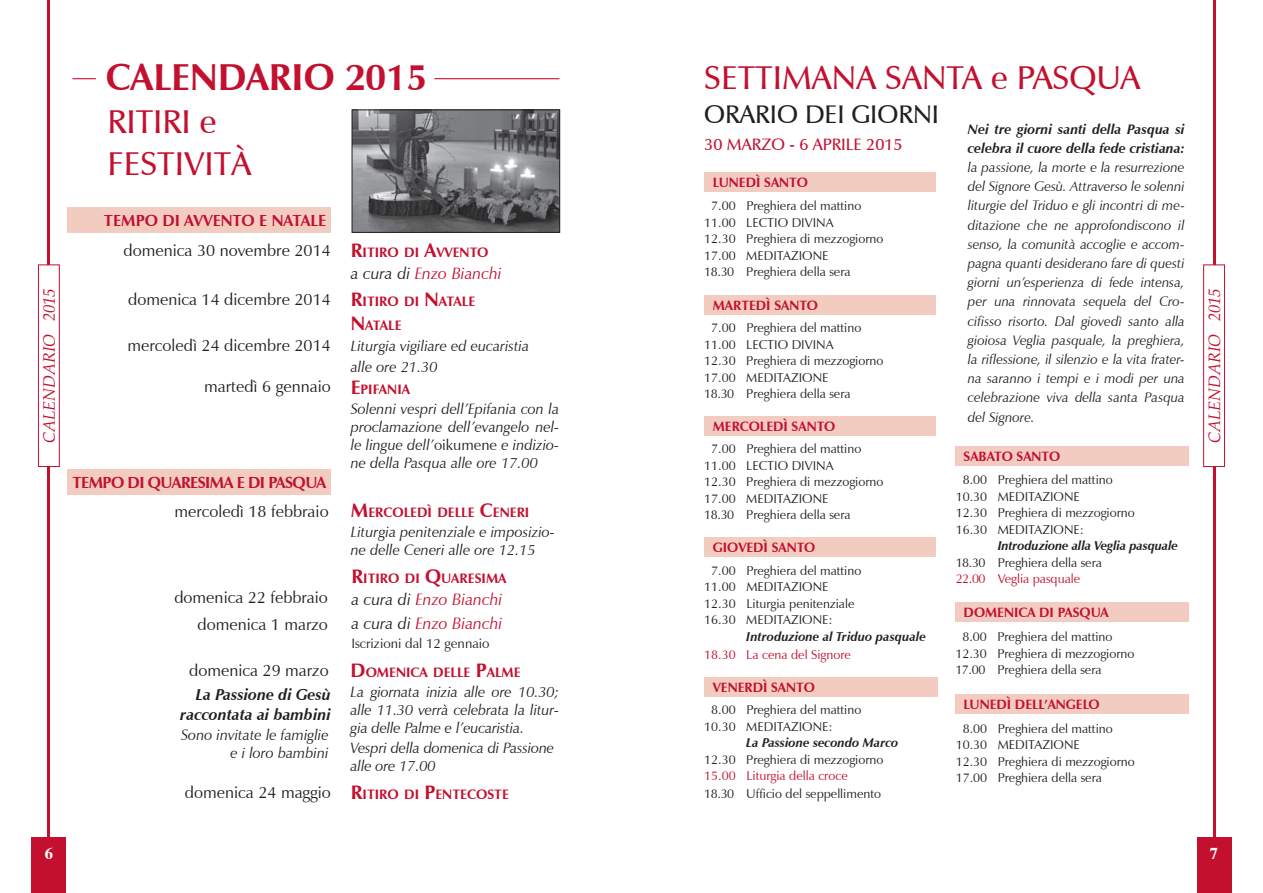
<style>
.page{position:relative;width:1263px;height:893px;background:#fff}
.page>*{position:absolute;margin:0;border:0;box-sizing:border-box;transform-origin:0 0}
.t1{font:700 37.5px "Zapf Humanist 601 BT";color:#c3102f}
.t2{font:600 33px/42px "Zapf Humanist 601 BT";color:#c3102f}
.t3{font:600 25.5px "Zapf Humanist 601 BT";color:#231f20}
.t4{font:16.5px/26.5px "Zapf Humanist 601 BT";color:#231f20;text-align:right}
.t5{font:italic 16.5px/23.7px "Zapf Humanist 601 BT";color:#c3102f}
.t6{font:italic 16.5px "Palatino LT Std";color:#c3102f}
.t7{font:600 16.5px "Zapf Humanist 601 BT";color:#c3102f}
.t8{font:700 16.5px "Times";color:#fff}
.t9{font:700 16.05px "Zapf Humanist 601 BT";letter-spacing:-.035em;color:#c3102f}
.t10{font:700 16.05px "Zapf Humanist 601 BT";color:#c3102f}
.t11{font:italic 700 15.75px/20.1px "Zapf Humanist 601 BT";color:#231f20;text-align:right}
.t12{font:italic 15px/18px "Zapf Humanist 601 BT";color:#231f20}
.t13{font:italic 13.8px/19.2px "Zapf Humanist 601 BT";color:#231f20;text-align:justify}
.t14{font:italic 700 13.8px/19.2px "Zapf Humanist 601 BT";color:#231f20}
.t15{font:700 13.65px "Zapf Humanist 601 BT";color:#c3102f}
.t16{font:700 13.5px "Zapf Humanist 601 BT";color:#c3102f}
.t17{font:13.5px "Zapf Humanist 601 BT";color:#231f20}
.t18{font:12.75px/16.5px "Zapf Humanist 601 BT";color:#231f20}
.t19{font:italic 700 12.75px "Zapf Humanist 601 BT";color:#231f20}
.t20{font:12.75px "Zapf Humanist 601 BT";color:#c3102f}
.s1{font-size:19.5px}
.s2{color:#231f20}
.s3{font-style:normal}
</style>
<div class="page">
<div style="left:1197px;top:838px;width:34px;height:55px;background:#c3102f"></div>
<div style="left:32px;top:838px;width:34px;height:55px;background:#c3102f"></div>
<hr style="left:1213px;top:0;width:2px;height:842px;background:#c3102f">
<hr style="left:48px;top:0;width:2px;height:842px;background:#c3102f">
<div style="left:1203px;top:265px;width:21px;height:201px;background:#fff"></div>
<div style="left:1203px;top:265px;width:22px;height:202px;border:1px solid #c3102f"></div>
<div style="left:38px;top:265px;width:21px;height:201px;background:#fff"></div>
<div style="left:38px;top:265px;width:22px;height:202px;border:1px solid #c3102f"></div>
<div style="left:704px;top:172px;width:232px;height:20px;background:#f3ccc1"></div>
<div style="left:704px;top:296px;width:232px;height:19px;background:#f3ccc1"></div>
<div style="left:704px;top:416px;width:232px;height:19px;background:#f3ccc1"></div>
<div style="left:704px;top:537px;width:232px;height:20px;background:#f3ccc1"></div>
<div style="left:955px;top:694px;width:234px;height:20px;background:#f3ccc1"></div>
<div style="left:955px;top:602px;width:234px;height:20px;background:#f3ccc1"></div>
<div style="left:955px;top:446px;width:234px;height:20px;background:#f3ccc1"></div>
<div style="left:704px;top:677px;width:234px;height:20px;background:#f3ccc1"></div>
<hr style="left:434px;top:78px;width:125px;height:1px;background:#c3102f">
<div style="left:67px;top:207px;width:264px;height:26px;background:#f3ccc1"></div>
<div style="left:67px;top:469px;width:264px;height:25px;background:#f3ccc1"></div>
<img style="left:354px;top:112px;width:204px;height:119px">
<div style="left:352px;top:110px;width:208px;height:123px;border:1px solid #231f20"></div>
<svg style="left:72px;top:78px;width:24px;height:1px"></svg>
<h1 class="t1" style="left:106px;top:54px;width:323px">CALENDARIO 2015</h1>
<h2 class="t2" style="left:108px;top:101px;width:145px">RITIRI e<br>FESTIVITÀ</h2>
<h2 class="t2" style="left:704px;top:56px;width:438px">SETTIMANA SANTA e PASQUA</h2>
<h3 class="t3" style="left:704px;top:99px;width:236px">ORARIO DEI GIORNI</h3>
<p class="t7" style="left:704px;top:134px;width:200px">30 MARZO - 6 APRILE 2015</p>
<p class="t14" style="left:968px;top:119px;width:218px">Nei tre giorni santi della Pasqua si celebra il cuore della fede cristiana:</p>
<p class="t13" style="left:968px;top:158px;width:218px">la passione, la morte e la resurrezione del Signore Gesù. Attraverso le solenni liturgie del Triduo e gli incontri di me&shy;ditazione che ne approfondiscono il senso, la comunità accoglie e accom&shy;pagna quanti desiderano fare di questi giorni un’esperienza di fede intensa, per una rinnovata sequela del Cro&shy;cifisso risorto. Dal giovedì santo alla gioiosa Veglia pasquale, la preghiera, la riflessione, il silenzio e la vita frater&shy;na saranno i tempi e i modi per una celebrazione viva della santa Pasqua del Signore.</p>
<p class="t16" style="left:713px;top:174px;width:97px">LUNEDÌ SANTO</p>
<p class="t18" style="left:704px;top:197px;width:181px;text-indent:7px">7.00 Preghiera del mattino<br>11.00 LECTIO DIVINA<br>12.30 Preghiera di mezzogiorno<br>17.00 MEDITAZIONE<br>18.30 Preghiera della sera</p>
<p class="t16" style="left:713px;top:297px;width:107px">MARTEDÌ SANTO</p>
<p class="t18" style="left:704px;top:320px;width:181px;text-indent:7px">7.00 Preghiera del mattino<br>11.00 LECTIO DIVINA<br>12.30 Preghiera di mezzogiorno<br>17.00 MEDITAZIONE<br>18.30 Preghiera della sera</p>
<p class="t16" style="left:713px;top:418px;width:124px">MERCOLEDÌ SANTO</p>
<p class="t18" style="left:704px;top:441px;width:181px;text-indent:7px">7.00 Preghiera del mattino<br>11.00 LECTIO DIVINA<br>12.30 Preghiera di mezzogiorno<br>17.00 MEDITAZIONE<br>18.30 Preghiera della sera</p>
<p class="t16" style="left:713px;top:539px;width:104px">GIOVEDÌ SANTO</p>
<p class="t18" style="left:704px;top:562px;width:159px;text-indent:7px">7.00 Preghiera del mattino<br>11.00 MEDITAZIONE<br>12.30 Liturgia penitenziale<br>16.30 MEDITAZIONE:</p>
<p class="t19" style="left:746px;top:629px;width:181px">Introduzione al Triduo pasquale</p>
<p class="t20" style="left:704px;top:647px;width:148px">18.30 La cena del Signore</p>
<p class="t10" style="left:104px;top:211px;width:224px">TEMPO DI AVVENTO E NATALE</p>
<p class="t4" style="left:124px;top:237px;width:209px">domenica 30 novembre 2014</p>
<p class="t15" style="left:351px;top:244px;width:139px"><span class="s1">R</span>ITIRO DI <span class="s1">A</span>VVENTO</p>
<p class="t5" style="left:351px;top:261px;width:152px"><span class="s2">a cura di</span> Enzo Bianchi</p>
<p class="t6" style="left:43px;top:443px;width:156px;rotate:-90deg">CALENDARIO 2015</p>
<p class="t6" style="left:1208px;top:443px;width:156px;rotate:-90deg">CALENDARIO 2015</p>
<p class="t4" style="left:128px;top:286px;width:204px">domenica 14 dicembre 2014</p>
<p class="t15" style="left:351px;top:293px;width:126px"><span class="s1">R</span>ITIRO DI <span class="s1">N</span>ATALE</p>
<p class="t15" style="left:351px;top:317px;width:52px"><span class="s1">N</span>ATALE</p>
<p class="t12" style="left:351px;top:335px;width:180px;line-height:21px">Liturgia vigiliare ed eucaristia alle ore 21.30</p>
<p class="t15" style="left:351px;top:380px;width:61px"><span class="s1">E</span>PIFANIA</p>
<p class="t12" style="left:351px;top:400px;width:210px;text-align:justify">Solenni vespri dell’Epifania con la proclamazione dell’evangelo nel&shy;le lingue dell’<span class="s3">oikumene</span> e indizio&shy;ne della Pasqua alle ore 17.00</p>
<p class="t4" style="left:128px;top:332px;width:205px">mercoledì 24 dicembre 2014</p>
<p class="t4" style="left:204px;top:373px;width:128px">martedì 6 gennaio</p>
<p class="t16" style="left:963px;top:448px;width:98px">SABATO SANTO</p>
<p class="t18" style="left:956px;top:472px;width:181px;text-indent:7px">8.00 Preghiera del mattino<br>10.30 MEDITAZIONE<br>12.30 Preghiera di mezzogiorno<br>16.30 MEDITAZIONE:</p>
<p class="t19" style="left:998px;top:538px;width:182px">Introduzione alla Veglia pasquale</p>
<p class="t18" style="left:956px;top:554px;width:148px">18.30 Preghiera della sera</p>
<p class="t20" style="left:956px;top:571px;width:126px">22.00 Veglia pasquale</p>
<p class="t9" style="left:73px;top:473px;width:255px">TEMPO DI QUARESIMA E DI PASQUA</p>
<p class="t15" style="left:351px;top:504px;width:180px"><span class="s1">M</span>ERCOLEDÌ DELLE <span class="s1">C</span>ENERI</p>
<p class="t12" style="left:351px;top:523px;width:206px">Liturgia penitenziale e imposizio&shy;ne delle Ceneri alle ore 12.15</p>
<p class="t4" style="left:174px;top:498px;width:156px">mercoledì 18 febbraio</p>
<p class="t15" style="left:351px;top:570px;width:157px"><span class="s1">R</span>ITIRO DI <span class="s1">Q</span>UARESIMA</p>
<p class="t5" style="left:351px;top:588px;width:152px"><span class="s2">a cura di</span> Enzo Bianchi <span class="s2">a cura di</span> Enzo Bianchi</p>
<p class="t17" style="left:351px;top:635px;width:140px">Iscrizioni dal 12 gennaio</p>
<p class="t4" style="left:174px;top:584px;width:155px">domenica 22 febbraio domenica 1 marzo</p>
<p class="t16" style="left:964px;top:604px;width:147px">DOMENICA DI PASQUA</p>
<p class="t18" style="left:955px;top:628px;width:181px;text-indent:7px">8.00 Preghiera del mattino<br>12.30 Preghiera di mezzogiorno<br>17.00 Preghiera della sera</p>
<p class="t4" style="left:189px;top:657px;width:141px">domenica 29 marzo</p>
<p class="t15" style="left:351px;top:664px;width:171px"><span class="s1">D</span>OMENICA DELLE <span class="s1">P</span>ALME</p>
<p class="t12" style="left:351px;top:683px;width:210px;text-align:justify">La giornata inizia alle ore 10.30; alle 11.30 verrà celebrata la litur&shy;gia delle Palme e l’eucaristia.</p>
<p class="t12" style="left:351px;top:739px;width:205px">Vespri della domenica di Passione alle ore 17.00</p>
<p class="t16" style="left:713px;top:679px;width:103px">VENERDÌ SANTO</p>
<p class="t18" style="left:704px;top:702px;width:159px;text-indent:7px">8.00 Preghiera del mattino<br>10.30 MEDITAZIONE:</p>
<p class="t19" style="left:746px;top:735px;width:154px">La Passione secondo Marco</p>
<p class="t18" style="left:704px;top:751px;width:181px">12.30 Preghiera di mezzogiorno</p>
<p class="t20" style="left:704px;top:768px;width:145px">15.00 Liturgia della croce</p>
<p class="t18" style="left:704px;top:786px;width:178px">18.30 Ufficio del seppellimento</p>
<p class="t11" style="left:180px;top:685px;width:152px">La Passione di Gesù raccontata ai bambini</p>
<p class="t12" style="left:181px;top:726px;width:149px;text-align:right">Sono invitate le famiglie e i loro bambini</p>
<p class="t16" style="left:964px;top:696px;width:138px">LUNEDÌ DELL’ANGELO</p>
<p class="t18" style="left:956px;top:720px;width:181px;text-indent:7px">8.00 Preghiera del mattino<br>10.30 MEDITAZIONE<br>12.30 Preghiera di mezzogiorno<br>17.00 Preghiera della sera</p>
<p class="t4" style="left:185px;top:779px;width:147px">domenica 24 maggio</p>
<p class="t15" style="left:351px;top:786px;width:160px"><span class="s1">R</span>ITIRO DI <span class="s1">P</span>ENTECOSTE</p>
<p class="t8" style="left:45px;top:846px;width:10px">6</p>
<p class="t8" style="left:1210px;top:846px;width:10px">7</p>
</div>
